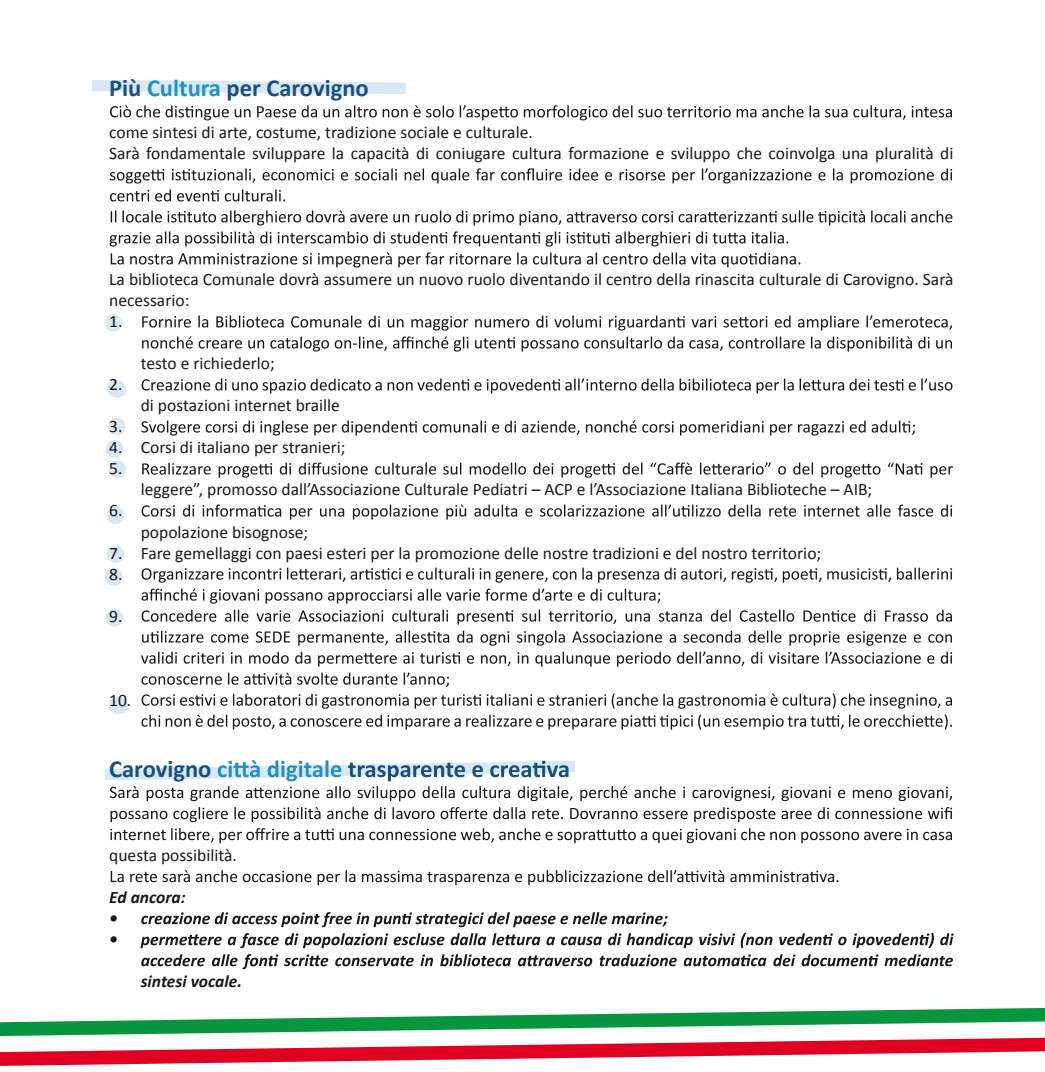
<style>
.page{position:relative;width:1045px;height:1072px;background:#fff}
.page>*{position:absolute;margin:0;border:0;box-sizing:border-box;transform-origin:0 0}
.t1{font:700 24.5px "Calibri";color:#1a5080}
.t2{font:17.5px/21px "Calibri";color:#1a171c}
.t3{font:italic 700 17.5px/21px "Calibri";color:#1a171c}
.s1{color:#1d92cd}
</style>
<div class="page">
<div style="left:108px;top:418px;width:17px;height:17px;background:#d9e8f5;border-radius:50%"></div>
<div style="left:106px;top:440px;width:17px;height:18px;background:#d9e8f5;border-radius:50%"></div>
<div style="left:108px;top:460px;width:18px;height:18px;background:#d9e8f5;border-radius:50%"></div>
<div style="left:106px;top:545px;width:18px;height:18px;background:#d9e8f5;border-radius:50%"></div>
<div style="left:108px;top:696px;width:20px;height:18px;background:#d9e8f5;border-radius:50%"></div>
<div style="left:105px;top:609px;width:18px;height:18px;background:#d9e8f5;border-radius:50%"></div>
<svg style="left:106px;top:380px;width:20px;height:18px"></svg>
<svg style="left:106px;top:506px;width:18px;height:18px"></svg>
<div style="left:105px;top:568px;width:17px;height:18px;background:#d9e8f5;border-radius:50%"></div>
<div style="left:105px;top:314px;width:17px;height:18px;background:#d9e9f6;border-radius:50%"></div>
<svg style="left:92px;top:80px;width:314px;height:14px"></svg>
<svg style="left:0;top:1008px;width:1044px;height:57px"></svg>
<svg style="left:110px;top:105px;width:841px;height:15px"></svg>
<svg style="left:110px;top:168px;width:841px;height:15px"></svg>
<svg style="left:110px;top:189px;width:175px;height:12px"></svg>
<svg style="left:111px;top:210px;width:841px;height:15px"></svg>
<svg style="left:110px;top:231px;width:678px;height:15px"></svg>
<svg style="left:111px;top:252px;width:689px;height:15px"></svg>
<svg style="left:142px;top:315px;width:809px;height:15px"></svg>
<svg style="left:142px;top:336px;width:809px;height:15px"></svg>
<svg style="left:141px;top:378px;width:811px;height:15px"></svg>
<svg style="left:141px;top:420px;width:773px;height:15px"></svg>
<svg style="left:142px;top:462px;width:810px;height:15px"></svg>
<svg style="left:141px;top:504px;width:810px;height:15px"></svg>
<svg style="left:141px;top:567px;width:810px;height:15px"></svg>
<svg style="left:141px;top:588px;width:519px;height:15px"></svg>
<svg style="left:141px;top:609px;width:810px;height:15px"></svg>
<svg style="left:142px;top:630px;width:809px;height:15px"></svg>
<svg style="left:141px;top:651px;width:810px;height:15px"></svg>
<svg style="left:141px;top:672px;width:308px;height:15px"></svg>
<svg style="left:141px;top:693px;width:810px;height:15px"></svg>
<svg style="left:141px;top:714px;width:810px;height:15px"></svg>
<svg style="left:105px;top:760px;width:846px;height:41px"></svg>
<svg style="left:110px;top:807px;width:841px;height:15px"></svg>
<svg style="left:110px;top:828px;width:841px;height:15px"></svg>
<svg style="left:111px;top:870px;width:727px;height:15px"></svg>
<svg style="left:140px;top:912px;width:813px;height:36px"></svg>
<svg style="left:141px;top:954px;width:811px;height:15px"></svg>
<h1 class="t1" style="left:109px;top:72px;width:261px">Più <span class="s1">Cultura</span> per Carovigno</h1>
<p class="t2" style="left:109px;top:122px;width:845px">come sintesi di arte, costume, tradizione sociale e culturale.<br>Sarà fondamentale sviluppare la capacità di coniugare cultura formazione e sviluppo che coinvolga una pluralità di</p>
<p class="t2" style="left:109px;top:269px;width:845px">La biblioteca Comunale dovrà assumere un nuovo ruolo diventando il centro della rinascita culturale di Carovigno. Sarà necessario:<br>1.</p>
<p class="t2" style="left:141px;top:353px;width:135px">testo e richiederlo;</p>
<p class="t2" style="left:109px;top:374px;width:15px">2.</p>
<p class="t2" style="left:141px;top:395px;width:200px">di postazioni internet braille</p>
<p class="t2" style="left:109px;top:416px;width:15px">3.</p>
<p class="t2" style="left:109px;top:437px;width:238px">4. Corsi di italiano per stranieri;<br>5.</p>
<p class="t2" style="left:141px;top:479px;width:732px">leggere”, promosso dall’Associazione Culturale Pediatri – ACP e l’Associazione Italiana Biblioteche – AIB;</p>
<p class="t2" style="left:109px;top:500px;width:15px">6.</p>
<p class="t2" style="left:141px;top:521px;width:169px">popolazione bisognose;</p>
<p class="t2" style="left:109px;top:542px;width:713px">7. Fare gemellaggi con paesi esteri per la promozione delle nostre tradizioni e del nostro territorio;<br>8.</p>
<p class="t2" style="left:109px;top:605px;width:15px">9.</p>
<p class="t2" style="left:109px;top:689px;width:24px">10.</p>
<h1 class="t1" style="left:109px;top:753px;width:104px">Carovigno</h1>
<p class="t2" style="left:109px;top:844px;width:129px">questa possibilità.</p>
<p class="t3" style="left:109px;top:886px;width:78px">Ed ancora: •<br>•</p>
<p class="t3" style="left:141px;top:970px;width:103px">sintesi vocale.</p>
</div>
